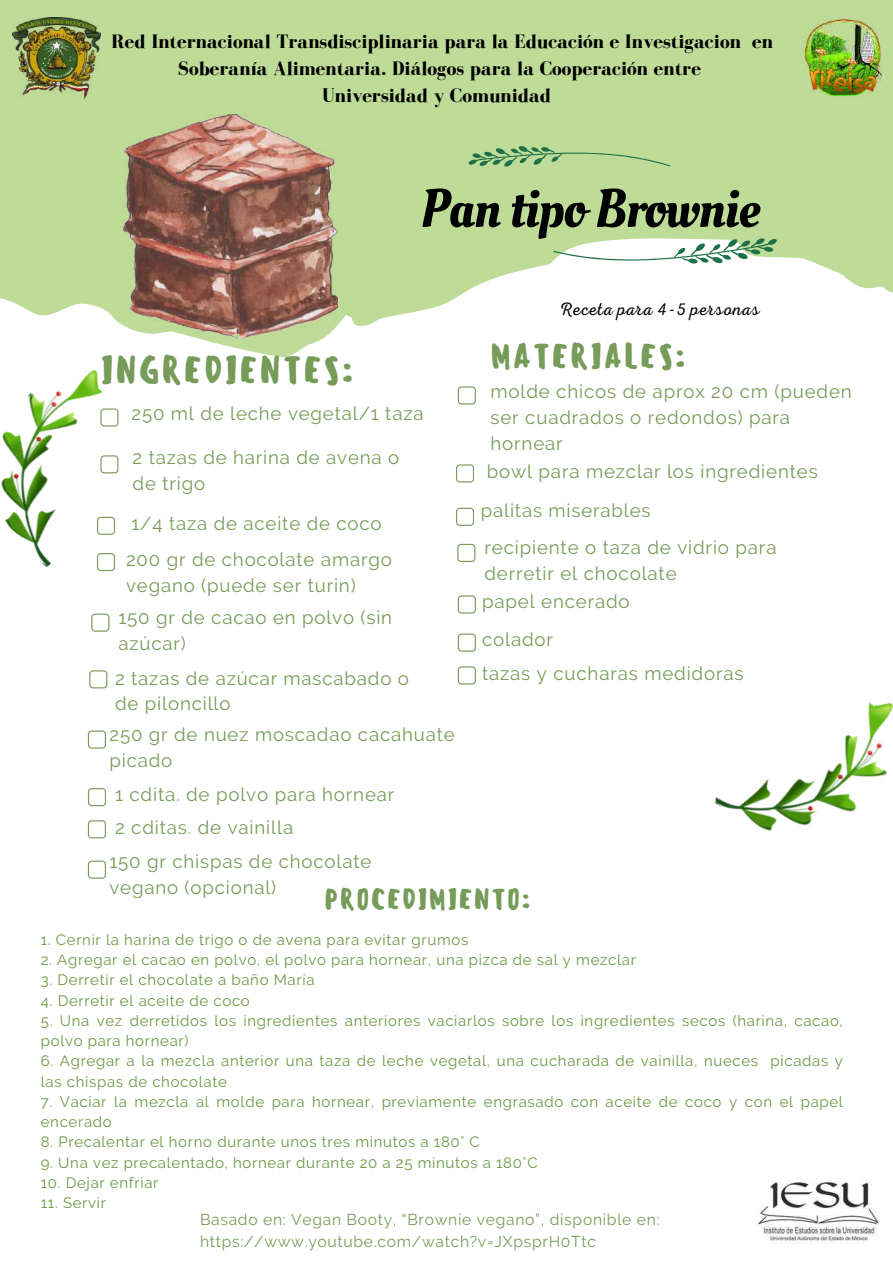
<style>
.page{position:relative;width:893px;height:1264px;background:#fff}
.page>*{position:absolute;margin:0;border:0;box-sizing:border-box;transform-origin:0 0}
.t1{font:54px "Oleo Script";letter-spacing:-.015em;color:#000}
.t2{font:500 36.6px "Sensei";letter-spacing:.045em;color:#779b58}
.t3{font:500 33.3px "Sensei";letter-spacing:.045em;color:#779b58}
.t4{font:500 27.6px "Sensei";letter-spacing:.045em;color:#779b58}
.t5{font:700 19.95px/27px "Bodoni FLF";color:#000;text-align:center}
.t6{font:18.75px/25.8px "Raleway";letter-spacing:.045em;color:#779b58}
.t7{font:18.6px/25.8px "Raleway";letter-spacing:.045em;color:#779b58}
.t8{font:18px "RTL Adam Script Light";letter-spacing:.045em;color:#000}
.t9{font:15.6px/21.3px "Raleway";letter-spacing:.045em;color:#779b58}
.t10{font:15px/20.2px "Raleway";letter-spacing:.045em;color:#6b9843}
</style>
<div class="page">
<svg style="left:0;top:0;width:892px;height:357px;fill:#bfdb98"></svg>
<svg style="left:467px;top:74px;width:311px;height:270px"></svg>
<svg style="left:97px;top:567px;width:18px;height:4px"></svg>
<svg style="left:456px;top:464px;width:18px;height:18px"></svg>
<img style="left:0;top:347px;width:161px;height:220px">
<img style="left:714px;top:702px;width:178px;height:129px">
<svg style="left:91px;top:613px;width:18px;height:18px"></svg>
<svg style="left:456px;top:507px;width:18px;height:18px"></svg>
<svg style="left:89px;top:670px;width:18px;height:18px"></svg>
<svg style="left:457px;top:544px;width:18px;height:18px"></svg>
<svg style="left:457px;top:595px;width:18px;height:18px"></svg>
<svg style="left:457px;top:386px;width:18px;height:18px"></svg>
<img style="left:123px;top:115px;width:215px;height:223px">
<svg style="left:88px;top:730px;width:18px;height:18px"></svg>
<img style="left:13px;top:18px;width:87px;height:80px">
<img style="left:757px;top:1181px;width:122px;height:63px">
<img style="left:803px;top:18px;width:77px;height:80px">
<svg style="left:88px;top:788px;width:18px;height:18px"></svg>
<svg style="left:88px;top:820px;width:18px;height:18px"></svg>
<svg style="left:88px;top:860px;width:18px;height:18px"></svg>
<svg style="left:457px;top:633px;width:18px;height:18px"></svg>
<svg style="left:457px;top:666px;width:18px;height:18px"></svg>
<svg style="left:100px;top:408px;width:18px;height:18px"></svg>
<h3 class="t5" style="left:111px;top:28px;width:663px">Red Internacional Transdisciplinaria para la Educación e Investigacion en<br>Soberanía Alimentaria. Diálogos para la Cooperación entre<br>Universidad y Comunidad</h3>
<h1 class="t1" style="left:420px;top:172px;width:341px">Pan tipo Brownie</h1>
<h2 class="t2" style="left:100px;top:348px;width:255px">INGREDIENTES:</h2>
<p class="t7" style="left:131px;top:400px;width:293px">250 ml de leche vegetal/1 taza</p>
<p class="t7" style="left:133px;top:445px;width:268px">2 tazas de harina de avena o de trigo</p>
<p class="t7" style="left:131px;top:511px;width:252px">1/4 taza de aceite de coco</p>
<p class="t7" style="left:126px;top:547px;width:267px">200 gr de chocolate amargo vegano (puede ser turin)</p>
<p class="t7" style="left:118px;top:604px;width:275px">150 gr de cacao en polvo (sin azúcar)</p>
<p class="t7" style="left:115px;top:665px;width:295px">2 tazas de azúcar mascabado o de piloncillo</p>
<p class="t7" style="left:109px;top:721px;width:347px">250 gr de nuez moscadao cacahuate picado</p>
<p class="t6" style="left:115px;top:781px;width:281px">1 cdita. de polvo para hornear</p>
<p class="t6" style="left:115px;top:814px;width:180px">2 cditas. de vainilla</p>
<p class="t8" style="left:559px;top:298px;width:202px">Receta para 4-5 personas</p>
<h3 class="t3" style="left:490px;top:336px;width:197px">MATERIALES:</h3>
<p class="t6" style="left:490px;top:378px;width:363px">molde chicos de aprox 20 cm (pueden ser cuadrados o redondos) para hornear</p>
<p class="t6" style="left:486px;top:459px;width:332px">bowl para mezclar los ingredientes</p>
<p class="t7" style="left:481px;top:498px;width:171px">palitas miserables</p>
<p class="t6" style="left:484px;top:534px;width:293px">recipiente o taza de vidrio para derretir el chocolate</p>
<p class="t6" style="left:482px;top:588px;width:149px">papel encerado</p>
<p class="t6" style="left:482px;top:623px;width:263px;line-height:33.5px">colador<br>tazas y cucharas medidoras</p>
<p class="t7" style="left:109px;top:848px;width:263px">150 gr chispas de chocolate vegano (opcional)</p>
<h3 class="t4" style="left:324px;top:882px;width:207px">PROCEDIMIENTO:</h3>
<p class="t10" style="left:41px;top:929px;width:429px">1. Cernir la harina de trigo o de avena para evitar grumos</p>
<p class="t10" style="left:41px;top:949px;width:596px">2. Agregar el cacao en polvo, el polvo para hornear, una pizca de sal y mezclar</p>
<p class="t10" style="left:41px;top:970px;width:275px">3. Derretir el chocolate a baño María</p>
<p class="t10" style="left:41px;top:990px;width:210px">4. Derretir el aceite de coco</p>
<p class="t10" style="left:41px;top:1010px;width:803px">5. Una vez derretidos los ingredientes anteriores vaciarlos sobre los ingredientes secos (harina, cacao, polvo para hornear)</p>
<p class="t10" style="left:41px;top:1050px;width:803px">6. Agregar a la mezcla anterior una taza de leche vegetal, una cucharada de vainilla, nueces picadas y las chispas de chocolate</p>
<p class="t10" style="left:41px;top:1091px;width:803px">7. Vaciar la mezcla al molde para hornear, previamente engrasado con aceite de coco y con el papel encerado</p>
<p class="t10" style="left:41px;top:1131px;width:440px">8. Precalentar el horno durante unos tres minutos a 180° C</p>
<p class="t10" style="left:41px;top:1152px;width:498px">9. Una vez precalentado, hornear durante 20 a 25 minutos a 180°C</p>
<p class="t10" style="left:41px;top:1172px;width:119px">10. Dejar enfriar</p>
<p class="t10" style="left:41px;top:1192px;width:67px">11. Servir</p>
<p class="t9" style="left:200px;top:1209px;width:461px">Basado en: Vegan Booty, “Brownie vegano”, disponible en: https://www.youtube.com/watch?v=JXpsprH0Ttc</p>
</div>
